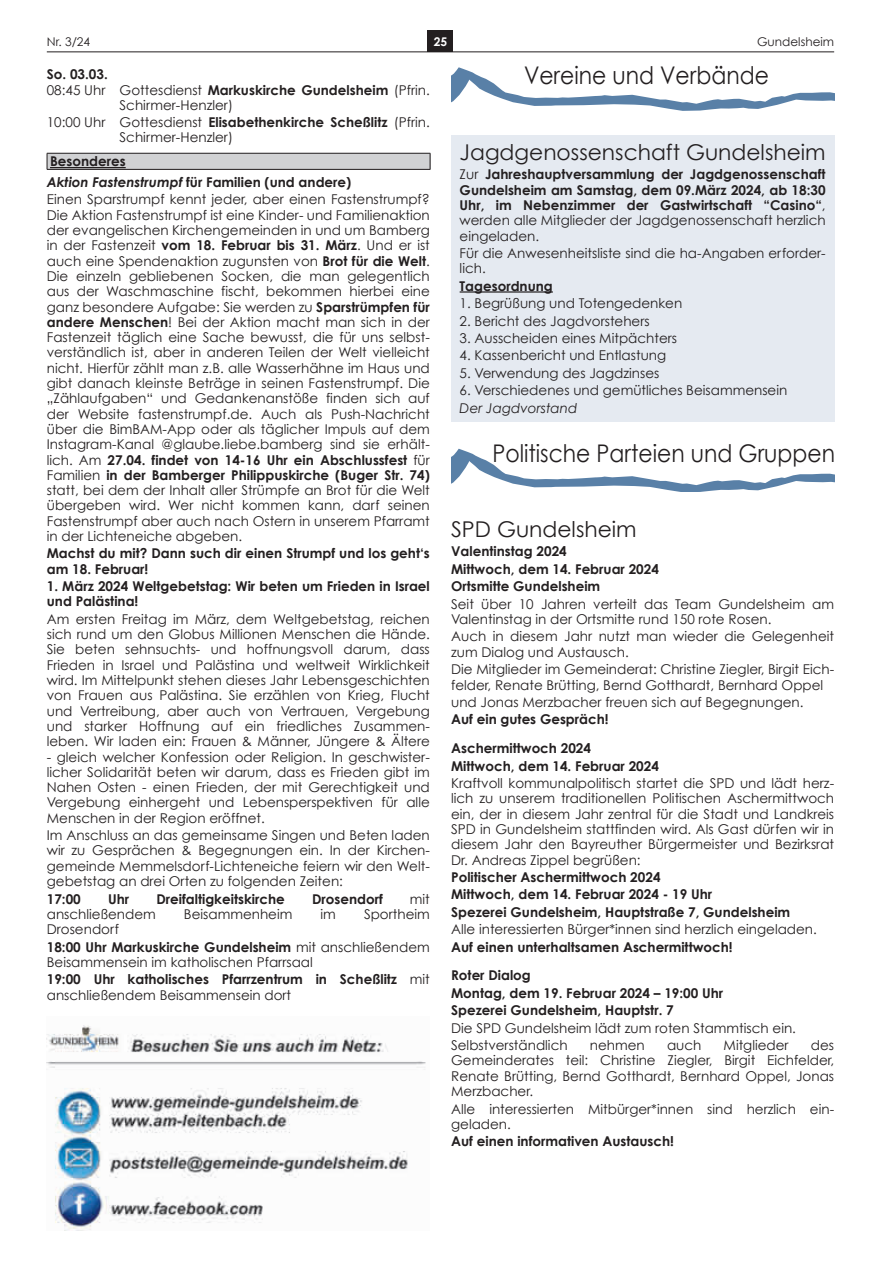
<style>
.page{position:relative;width:881px;height:1263px;background:#fff}
.page>*{position:absolute;margin:0;border:0;box-sizing:border-box;transform-origin:0 0}
.t1{font:24.3px "Century Gothic";color:#231f20;scale:.9 1}
.t2{font:21.75px "Century Gothic";color:#231f20}
.t3{font:13.5px/15.3px "Century Gothic";color:#231f20;text-align:justify}
.t4{font:700 13.5px/17.4px "Century Gothic";color:#231f20}
.t5{font:italic 13.5px "Century Gothic";color:#231f20}
.t6{font:12px "Century Gothic";color:#231f20}
.t7{font:700 12px "Century Gothic";color:#fff}
.s1{font-weight:700}
.s2{font-style:italic}
.s3{font-weight:400}
</style>
<div class="page">
<div style="left:427px;top:30px;width:26px;height:22px;background:#231f20"></div>
<hr style="left:47px;top:52px;width:786px;height:1px;background:#231f20">
<div style="left:47px;top:153px;width:383px;height:16px;background:#d1d2d4"></div>
<svg style="left:47px;top:154px;width:1px;height:15px"></svg>
<svg style="left:429px;top:154px;width:1px;height:15px"></svg>
<hr style="left:47px;top:153px;width:383px;height:1px;background:#231f20">
<hr style="left:47px;top:169px;width:383px;height:1px;background:#231f20">
<hr style="left:50px;top:167px;width:76px;height:1px;background:#231f20">
<svg style="left:451px;top:449px;width:382px;height:43px"></svg>
<svg style="left:451px;top:67px;width:382px;height:43px"></svg>
<div style="left:451px;top:135px;width:382px;height:286px;background:#e5eaf1"></div>
<hr style="left:459px;top:291px;width:93px;height:2px;background:#231f20">
<img style="left:47px;top:1025px;width:379px;height:205px">
<p class="t6" style="left:47px;top:34px;width:45px">Nr. 3/24</p>
<p class="t7" style="left:433px;top:34px;width:15px">25</p>
<p class="t6" style="left:756px;top:34px;width:78px">Gundelsheim</p>
<p class="t4" style="left:47px;top:65px;width:63px">So. 03.03.</p>
<p class="t3" style="left:47px;top:82px;width:384px">08:45 Uhr Gottesdienst <span class="s1">Markuskirche Gundelsheim</span> (Pfrin.</p>
<p class="t3" style="left:119px;top:98px;width:115px">Schirmer-Henzler)</p>
<p class="t3" style="left:47px;top:114px;width:384px">10:00 Uhr Gottesdienst <span class="s1">Elisabethenkirche Scheßlitz</span> (Pfrin.</p>
<p class="t3" style="left:119px;top:129px;width:115px">Schirmer-Henzler)</p>
<p class="t4" style="left:47px;top:151px;width:306px;line-height:20.7px">Besonderes<br><span class="s2">Aktion Fastenstrumpf</span> für Familien (und andere)</p>
<p class="t3" style="left:47px;top:192px;width:384px">Einen Sparstrumpf kennt jeder, aber einen Fastenstrumpf?<br>Die Aktion Fastenstrumpf ist eine Kinder- und Familienaktion der evangelischen Kirchengemeinden in und um Bamberg in der Fastenzeit <span class="s1">vom 18. Februar bis 31. März</span>. Und er ist auch eine Spendenaktion zugunsten von <span class="s1">Brot für die Welt</span>.<br>Die einzeln gebliebenen Socken, die man gelegentlich aus der Waschmaschine fischt, bekommen hierbei eine ganz besondere Aufgabe: Sie werden zu <span class="s1">Sparstrümpfen für andere Menschen</span>! Bei der Aktion macht man sich in der Fastenzeit täglich eine Sache bewusst, die für uns selbst&shy;verständlich ist, aber in anderen Teilen der Welt vielleicht nicht. Hierfür zählt man z.B. alle Wasserhähne im Haus und gibt danach kleinste Beträge in seinen Fastenstrumpf. Die „Zählaufgaben“ und Gedankenanstöße finden sich auf der Website fastenstrumpf.de. Auch als Push-Nachricht über die BimBAM-App oder als täglicher Impuls auf dem Instagram-Kanal @glaube.liebe.bamberg sind sie erhält&shy;lich. Am <span class="s1">27.04. findet von 14-16 Uhr ein Abschlussfest</span> für Familien <span class="s1">in der Bamberger Philippuskirche (Buger Str. 74) </span>statt, bei dem der Inhalt aller Strümpfe an Brot für die Welt übergeben wird. Wer nicht kommen kann, darf seinen Fastenstrumpf aber auch nach Ostern in unserem Pfarramt in der Lichteneiche abgeben.</p>
<p class="t4" style="left:47px;top:546px;width:384px;line-height:15.3px">Machst du mit? Dann such dir einen Strumpf und los geht‘s am 18. Februar!</p>
<p class="t4" style="left:47px;top:578px;width:384px;line-height:15.3px">1. März 2024 Weltgebetstag: Wir beten um Frieden in Israel und Palästina!</p>
<p class="t3" style="left:47px;top:611px;width:384px">Am ersten Freitag im März, dem Weltgebetstag, reichen sich rund um den Globus Millionen Menschen die Hände.<br>Sie beten sehnsuchts- und hoffnungsvoll darum, dass Frieden in Israel und Palästina und weltweit Wirklichkeit wird. Im Mittelpunkt stehen dieses Jahr Lebensgeschichten von Frauen aus Palästina. Sie erzählen von Krieg, Flucht und Vertreibung, aber auch von Vertrauen, Vergebung und starker Hoffnung auf ein friedliches Zusammen&shy;leben. Wir laden ein: Frauen &amp; Männer, Jüngere &amp; Ältere</p>
<p class="t3" style="left:47px;top:749px;width:384px">- gleich welcher Konfession oder Religion. In geschwister&shy;licher Solidarität beten wir darum, dass es Frieden gibt im Nahen Osten - einen Frieden, der mit Gerechtigkeit und Vergebung einhergeht und Lebensperspektiven für alle Menschen in der Region eröffnet.</p>
<p class="t3" style="left:47px;top:827px;width:384px">Im Anschluss an das gemeinsame Singen und Beten laden wir zu Gesprächen &amp; Begegnungen ein. In der Kirchen&shy;gemeinde Memmelsdorf-Lichteneiche feiern wir den Welt&shy;gebetstag an drei Orten zu folgenden Zeiten:</p>
<p class="t4" style="left:47px;top:889px;width:36px">17:00</p>
<p class="t4" style="left:108px;top:889px;width:23px">Uhr</p>
<p class="t4" style="left:156px;top:889px;width:130px">Dreifaltigkeitskirche</p>
<p class="t4" style="left:312px;top:889px;width:72px">Drosendorf</p>
<p class="t3" style="left:410px;top:891px;width:21px">mit</p>
<p class="t3" style="left:47px;top:906px;width:111px">anschließendem</p>
<p class="t3" style="left:184px;top:906px;width:110px">Beisammenheim</p>
<p class="t3" style="left:320px;top:906px;width:17px">im</p>
<p class="t3" style="left:364px;top:906px;width:67px">Sportheim</p>
<p class="t4" style="left:47px;top:920px;width:384px"><span class="s3">Drosendorf<br></span>18:00 Uhr Markuskirche Gundelsheim <span class="s3">mit anschließendem</span></p>
<p class="t4" style="left:47px;top:953px;width:384px"><span class="s3">Beisammensein im katholischen Pfarrsaal<br></span>19:00 Uhr katholisches Pfarrzentrum in Scheßlitz <span class="s3">mit</span></p>
<p class="t3" style="left:47px;top:987px;width:246px">anschließendem Beisammensein dort</p>
<h1 class="t1" style="left:524px;top:61px;width:273px">Vereine und Verbände</h1>
<h2 class="t2" style="left:459px;top:139px;width:367px">Jagdgenossenschaft Gundelsheim</h2>
<p class="t4" style="left:459px;top:167px;width:367px;line-height:15.3px;text-align:justify"><span class="s3">Zur</span> Jahreshauptversammlung der Jagdgenossenschaft Gundelsheim am Samstag, dem 09.März 2024, ab 18:30<br>Uhr, im Nebenzimmer der Gastwirtschaft “Casino“<span class="s3">, werden alle Mitglieder der Jagdgenossenschaft herzlich eingeladen.</span></p>
<p class="t3" style="left:459px;top:245px;width:367px">Für die Anwesenheitsliste sind die ha-Angaben erforder&shy;lich.</p>
<p class="t4" style="left:459px;top:277px;width:95px">Tagesordnung</p>
<p class="t3" style="left:459px;top:295px;width:224px">1. Begrüßung und Totengedenken</p>
<p class="t3" style="left:459px;top:313px;width:191px">2. Bericht des Jagdvorstehers</p>
<p class="t3" style="left:459px;top:330px;width:219px">3. Ausscheiden eines Mitpächters</p>
<p class="t3" style="left:459px;top:348px;width:208px">4. Kassenbericht und Entlastung</p>
<p class="t3" style="left:459px;top:365px;width:201px">5. Verwendung des Jagdzinses</p>
<p class="t3" style="left:459px;top:383px;width:329px">6. Verschiedenes und gemütliches Beisammensein</p>
<p class="t5" style="left:459px;top:400px;width:119px">Der Jagdvorstand</p>
<h1 class="t1" style="left:492px;top:439px;width:382px">Politische Parteien und Gruppen</h1>
<h2 class="t2" style="left:451px;top:516px;width:187px">SPD Gundelsheim</h2>
<p class="t4" style="left:451px;top:542px;width:209px">Valentinstag 2024<br>Mittwoch, dem 14. Februar 2024<br>Ortsmitte Gundelsheim</p>
<p class="t3" style="left:451px;top:596px;width:384px">Seit über 10 Jahren verteilt das Team Gundelsheim am<br>Valentinstag in der Ortsmitte rund 150 rote Rosen.</p>
<p class="t3" style="left:451px;top:629px;width:384px">Auch in diesem Jahr nutzt man wieder die Gelegenheit zum Dialog und Austausch.</p>
<p class="t3" style="left:451px;top:661px;width:384px">Die Mitglieder im Gemeinderat: Christine Ziegler, Birgit Eich&shy;felder, Renate Brütting, Bernd Gotthardt, Bernhard Oppel</p>
<p class="t3" style="left:451px;top:694px;width:354px">und Jonas Merzbacher freuen sich auf Begegnungen.</p>
<p class="t4" style="left:451px;top:705px;width:159px;line-height:28.8px">Auf ein gutes Gespräch!<br>Aschermittwoch 2024</p>
<p class="t4" style="left:451px;top:757px;width:209px">Mittwoch, dem 14. Februar 2024</p>
<p class="t3" style="left:451px;top:775px;width:384px">Kraftvoll kommunalpolitisch startet die SPD und lädt herz&shy;lich zu unserem traditionellen Politischen Aschermittwoch ein, der in diesem Jahr zentral für die Stadt und Landkreis SPD in Gundelsheim stattfinden wird. Als Gast dürfen wir in diesem Jahr den Bayreuther Bürgermeister und Bezirksrat Dr. Andreas Zippel begrüßen:</p>
<p class="t4" style="left:451px;top:868px;width:340px">Politischer Aschermittwoch 2024<br>Mittwoch, dem 14. Februar 2024 - 19 Uhr<br>Spezerei Gundelsheim, Hauptstraße 7, Gundelsheim</p>
<p class="t3" style="left:451px;top:921px;width:367px">Alle interessierten Bürger*innen sind herzlich eingeladen.</p>
<p class="t4" style="left:451px;top:932px;width:283px;line-height:28.8px">Auf einen unterhaltsamen Aschermittwoch!<br>Roter Dialog</p>
<p class="t4" style="left:451px;top:984px;width:273px">Montag, dem 19. Februar 2024 – 19:00 Uhr<br>Spezerei Gundelsheim, Hauptstr. 7</p>
<p class="t3" style="left:451px;top:1019px;width:346px;line-height:17.4px">Die SPD Gundelsheim lädt zum roten Stammtisch ein.<br>Selbstverständlich</p>
<p class="t3" style="left:589px;top:1037px;width:56px">nehmen</p>
<p class="t3" style="left:666px;top:1037px;width:36px">auch</p>
<p class="t3" style="left:723px;top:1037px;width:67px">Mitglieder</p>
<p class="t3" style="left:451px;top:1037px;width:384px;text-indent:359px">des Gemeinderates teil: Christine Ziegler, Birgit Eichfelder, Renate Brütting, Bernd Gotthardt, Bernhard Oppel, Jonas Merzbacher.</p>
<p class="t3" style="left:451px;top:1101px;width:384px">Alle interessierten Mitbürger*innen sind herzlich ein&shy;geladen.</p>
<p class="t4" style="left:451px;top:1132px;width:224px">Auf einen informativen Austausch!</p>
</div>
